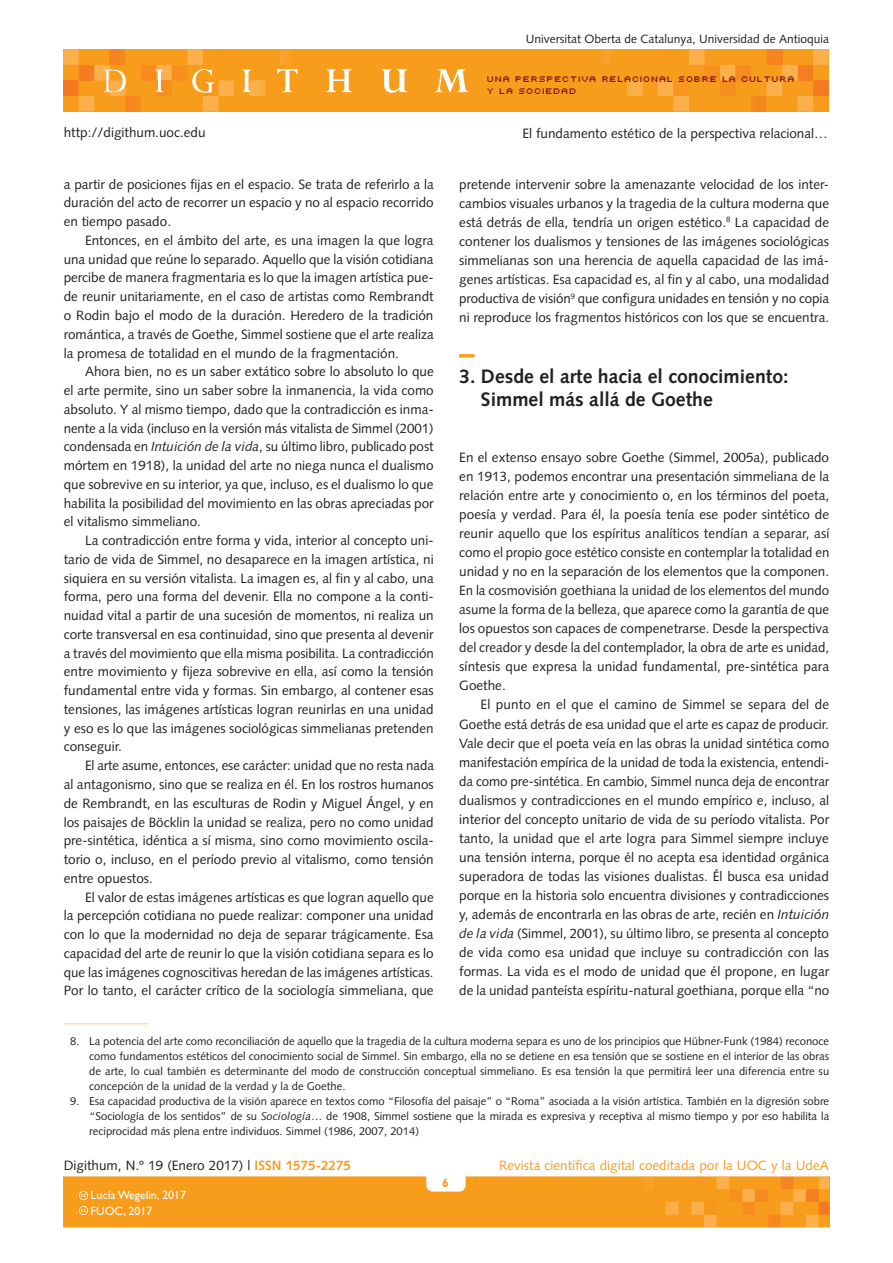
<style>
.page{position:relative;width:893px;height:1263px;background:#fff}
.page>*{position:absolute;margin:0;border:0;box-sizing:border-box;transform-origin:0 0}
._03_SUBTITOL{font:700 19.5px/22.8px "Syntax LT";color:#231f20}
._02_PARAGRAF_GENERAL{font:13.5px/18.8px "Syntax LT";color:#231f20;text-align:justify}
._02_PRIMER_PARAGRAF{font:13.5px/19px "Syntax LT";letter-spacing:.005em;color:#231f20;text-align:justify}
.t1{font:13.5px "Syntax LT";color:#f89c1c}
.t2{font:12px "Syntax LT";color:#231f20}
.t3{font:12px/15.8px "Gill Sans";color:#fff}
.t4{font:700 12px "Gill Sans";color:#f89c1c}
._04_NOTAS1{font:11.25px/15px "Syntax LT";color:#231f20;text-align:justify}
._05_NOTASRESTO{font:11.25px/15px "Syntax LT";color:#231f20;text-align:justify}
.t5{font:9px/12px "Uni 0554";color:#821316}
.s1{font-style:italic}
.s2{font-weight:700;color:#f89c1c}
</style>
<div class="page">
<hr style="left:829px;top:1177px;width:1px;height:50px;background:#f47921">
<svg style="left:64px;top:1177px;width:765px;height:50px;background:#f89d21"></svg>
<div style="left:63px;top:49px;width:766px;height:62px;background:#f89c1c"></div>
<hr style="left:265px;top:49px;width:1px;height:62px;background:#faab40">
<hr style="left:278px;top:49px;width:2px;height:62px;background:#f9a430">
<hr style="left:625px;top:49px;width:2px;height:62px;background:#faab40">
<hr style="left:612px;top:49px;width:1px;height:62px;background:#f9a430">
<svg style="left:605px;top:49px;width:6px;height:16px"></svg>
<svg style="left:627px;top:49px;width:202px;height:62px"></svg>
<hr style="left:815px;top:80px;width:4px;height:16px;background:#f47b21">
<hr style="left:819px;top:80px;width:3px;height:16px;background:#f47a21">
<hr style="left:822px;top:80px;width:3px;height:16px;background:#f47921">
<hr style="left:825px;top:80px;width:4px;height:16px;background:#f47921">
<svg style="left:63px;top:49px;width:202px;height:62px"></svg>
<svg style="left:277px;top:49px;width:21px;height:43px"></svg>
<svg style="left:326px;top:69px;width:26px;height:23px"></svg>
<svg style="left:381px;top:69px;width:26px;height:24px"></svg>
<svg style="left:434px;top:69px;width:35px;height:23px"></svg>
<hr style="left:459px;top:354px;width:16px;height:3px;background:#f89c1c">
<hr style="left:64px;top:1023px;width:85px;height:1px;background:#fdcb8a">
<p class="t2" style="left:526px;top:32px;width:305px">Universitat Oberta de Catalunya, Universidad de Antioquia</p>
<p class="t5" style="left:488px;top:72px;width:310px">UNA PERSPECTIVA RELACIONAL SOBRE LA CULTURA<br>Y LA SOCIEDAD</p>
<p class="_02_PARAGRAF_GENERAL" style="left:64px;top:123px;width:143px">http://digithum.uoc.edu</p>
<p class="_02_PARAGRAF_GENERAL" style="left:522px;top:124px;width:307px">El fundamento estético de la perspectiva relacional…</p>
<p class="_02_PARAGRAF_GENERAL" style="left:64px;top:175px;width:371px">a partir de posiciones fijas en el espacio. Se trata de referirlo a la duración del acto de recorrer un espacio y no al espacio recorrido en tiempo pasado.</p>
<p class="_02_PARAGRAF_GENERAL" style="left:64px;top:231px;width:372px;text-indent:21px">Entonces, en el ámbito del arte, es una imagen la que logra una unidad que reúne lo separado. Aquello que la visión cotidiana percibe de manera fragmentaria es lo que la imagen artística pue&shy;de reunir unitariamente, en el caso de artistas como Rembrandt o Rodin bajo el modo de la duración. Heredero de la tradición romántica, a través de Goethe, Simmel sostiene que el arte realiza la promesa de totalidad en el mundo de la fragmentación.</p>
<p class="_02_PARAGRAF_GENERAL" style="left:64px;top:362px;width:371px;text-indent:21px">Ahora bien, no es un saber extático sobre lo absoluto lo que el arte permite, sino un saber sobre la inmanencia, la vida como absoluto. Y al mismo tiempo, dado que la contradicción es inma&shy;nente a la vida (incluso en la versión más vitalista de Simmel (2001) condensada en <span class="s1">Intuición de la vida</span>, su último libro, publicado post mórtem en 1918), la unidad del arte no niega nunca el dualismo que sobrevive en su interior, ya que, incluso, es el dualismo lo que habilita la posibilidad del movimiento en las obras apreciadas por el vitalismo simmeliano.</p>
<p class="_02_PARAGRAF_GENERAL" style="left:64px;top:531px;width:371px;text-indent:21px">La contradicción entre forma y vida, interior al concepto uni&shy;tario de vida de Simmel, no desaparece en la imagen artística, ni siquiera en su versión vitalista. La imagen es, al fin y al cabo, una forma, pero una forma del devenir. Ella no compone a la conti&shy;nuidad vital a partir de una sucesión de momentos, ni realiza un corte transversal en esa continuidad, sino que presenta al devenir a través del movimiento que ella misma posibilita. La contradicción entre movimiento y fijeza sobrevive en ella, así como la tensión fundamental entre vida y formas. Sin embargo, al contener esas tensiones, las imágenes artísticas logran reunirlas en una unidad y eso es lo que las imágenes sociológicas simmelianas pretenden conseguir.</p>
<p class="_02_PARAGRAF_GENERAL" style="left:64px;top:756px;width:372px;text-indent:21px">El arte asume, entonces, ese carácter: unidad que no resta nada al antagonismo, sino que se realiza en él. En los rostros humanos de Rembrandt, en las esculturas de Rodin y Miguel Ángel, y en los paisajes de Böcklin la unidad se realiza, pero no como unidad pre-sintética, idéntica a sí misma, sino como movimiento oscila&shy;torio o, incluso, en el período previo al vitalismo, como tensión entre opuestos.</p>
<p class="_02_PARAGRAF_GENERAL" style="left:64px;top:887px;width:372px;text-indent:21px">El valor de estas imágenes artísticas es que logran aquello que la percepción cotidiana no puede realizar: componer una unidad con lo que la modernidad no deja de separar trágicamente. Esa capacidad del arte de reunir lo que la visión cotidiana separa es lo que las imágenes cognoscitivas heredan de las imágenes artísticas.<br>Por lo tanto, el carácter crítico de la sociología simmeliana, que</p>
<p class="_02_PARAGRAF_GENERAL" style="left:459px;top:175px;width:371px">pretende intervenir sobre la amenazante velocidad de los inter&shy;cambios visuales urbanos y la tragedia de la cultura moderna que está detrás de ella, tendría un origen estético.<sup>8</sup> La capacidad de contener los dualismos y tensiones de las imágenes sociológicas simmelianas son una herencia de aquella capacidad de las imá&shy;genes artísticas. Esa capacidad es, al fin y al cabo, una modalidad productiva de visión<sup>9</sup> que configura unidades en tensión y no copia ni reproduce los fragmentos históricos con los que se encuentra.</p>
<p class="_03_SUBTITOL" style="left:481px;top:365px;width:309px;text-indent:-22px">3. Desde el arte hacia el conocimiento:<br>Simmel más allá de Goethe</p>
<p class="_02_PRIMER_PARAGRAF" style="left:459px;top:448px;width:372px">En el extenso ensayo sobre Goethe (Simmel, 2005a), publicado en 1913, podemos encontrar una presentación simmeliana de la relación entre arte y conocimiento o, en los términos del poeta, poesía y verdad. Para él, la poesía tenía ese poder sintético de reunir aquello que los espíritus analíticos tendían a separar, así como el propio goce estético consiste en contemplar la totalidad en unidad y no en la separación de los elementos que la componen.<br>En la cosmovisión goethiana la unidad de los elementos del mundo asume la forma de la belleza, que aparece como la garantía de que los opuestos son capaces de compenetrarse. Desde la perspectiva del creador y desde la del contemplador, la obra de arte es unidad, síntesis que expresa la unidad fundamental, pre-sintética para Goethe.</p>
<p class="_02_PARAGRAF_GENERAL" style="left:459px;top:695px;width:372px;text-indent:21px">El punto en el que el camino de Simmel se separa del de Goethe está detrás de esa unidad que el arte es capaz de producir.<br>Vale decir que el poeta veía en las obras la unidad sintética como manifestación empírica de la unidad de toda la existencia, entendi&shy;da como pre-sintética. En cambio, Simmel nunca deja de encontrar dualismos y contradicciones en el mundo empírico e, incluso, al interior del concepto unitario de vida de su período vitalista. Por tanto, la unidad que el arte logra para Simmel siempre incluye una tensión interna, porque él no acepta esa identidad orgánica superadora de todas las visiones dualistas. Él busca esa unidad porque en la historia solo encuentra divisiones y contradicciones y, además de encontrarla en las obras de arte, recién en <span class="s1">Intuición de la vida</span> (Simmel, 2001), su último libro, se presenta al concepto de vida como esa unidad que incluye su contradicción con las formas. La vida es el modo de unidad que él propone, en lugar de la unidad panteísta espíritu-natural goethiana, porque ella “no</p>
<p class="_04_NOTAS1" style="left:89px;top:1034px;width:741px;text-indent:-19px">8. La potencia del arte como reconciliación de aquello que la tragedia de la cultura moderna separa es uno de los principios que Hübner-Funk (1984) reconoce como fundamentos estéticos del conocimiento social de Simmel. Sin embargo, ella no se detiene en esa tensión que se sostiene en el interior de las obras de arte, lo cual también es determinante del modo de construcción conceptual simmeliano. Es esa tensión la que permitirá leer una diferencia entre su concepción de la unidad de la verdad y la de Goethe.</p>
<p class="_05_NOTASRESTO" style="left:89px;top:1094px;width:741px;text-indent:-19px">9. Esa capacidad productiva de la visión aparece en textos como “Filosofía del paisaje” o “Roma” asociada a la visión artística. También en la digresión sobre “Sociología de los sentidos” de su <span class="s1">Sociología</span>… de 1908, Simmel sostiene que la mirada es expresiva y receptiva al mismo tiempo y por eso habilita la reciprocidad más plena entre individuos. Simmel (1986, 2007, 2014)</p>
<p class="_02_PARAGRAF_GENERAL" style="left:64px;top:1156px;width:289px">Digithum, N.º 19 (Enero 2017) | <span class="s2">ISSN 1575-2275</span></p>
<p class="t1" style="left:499px;top:1157px;width:331px">Revista científica digital coeditada por la UOC y la UdeA</p>
<p class="t4" style="left:442px;top:1176px;width:8px">6</p>
<p class="t3" style="left:91px;top:1187px;width:97px">Lucía Wegelin, 2017<br>FUOC, 2017</p>
</div>
